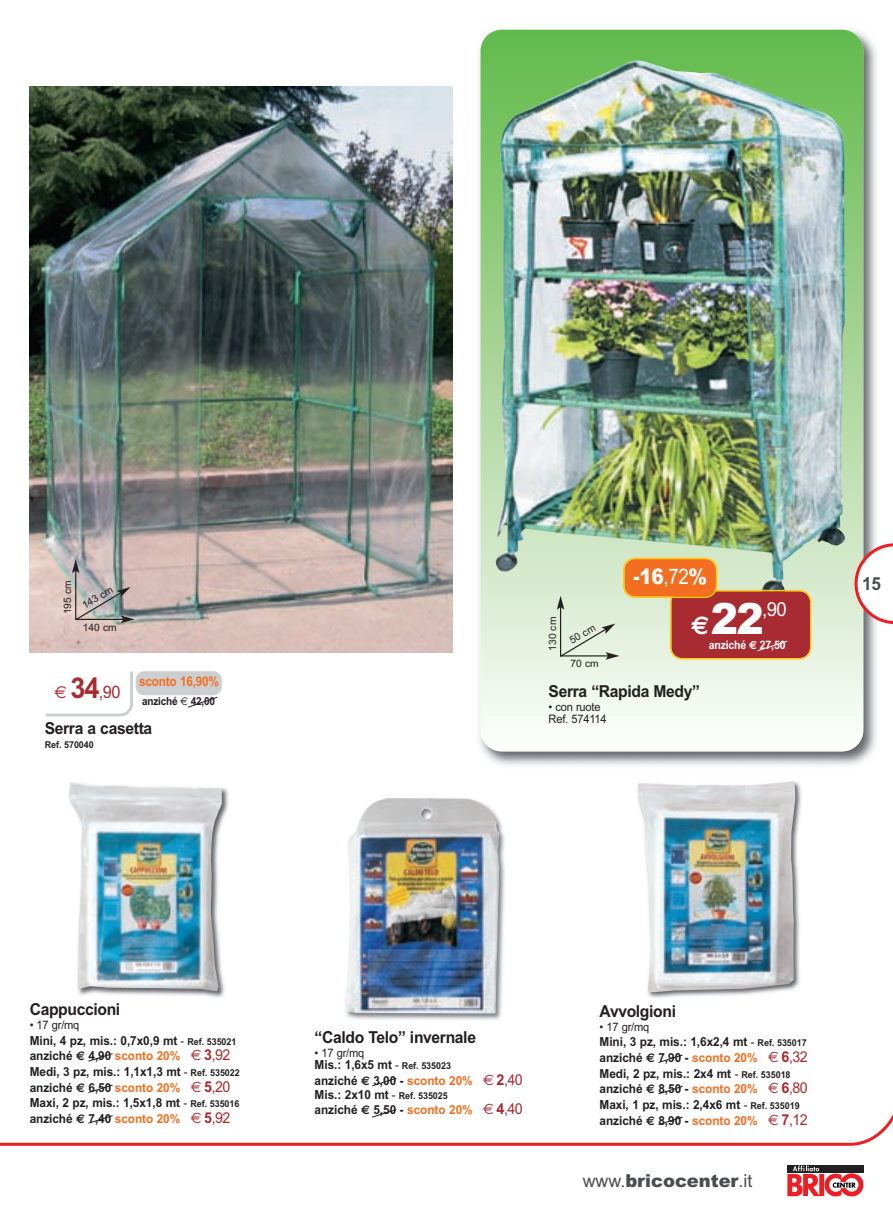
<style>
.page{position:relative;width:893px;height:1212px;background:#fff}
.page>*{position:absolute;margin:0;border:0;box-sizing:border-box;transform-origin:0 0}
.t1{font:900 21.45px "Arial";color:#fff;scale:.87 1}
.t2{font:19.5px "Arial";color:#fff;scale:.95 1}
.t3{font:700 18px "Arial";color:#4b4c4d;scale:.95 1}
.t4{font:900 17.85px "Arial";color:#4b4c4d}
.t5{font:17.25px "Arial";color:#a72b30;scale:.95 1}
.t6{font:700 16.5px "Arial";letter-spacing:-.02em;color:#231f20;scale:.95 1}
.t7{font:700 13.5px "Arial";letter-spacing:-.015em;color:#f36e21;scale:.87 1}
.t8{font:700 12.45px/15.6px "Arial";letter-spacing:-.005em;color:#231f20;scale:.95 1}
.t9{font:11.7px/12px "Arial";letter-spacing:-.015em;color:#231f20;scale:.95 1}
.t10{font:11.7px "Arial Bold MT OTF";letter-spacing:-.015em;color:#fff;scale:.9 1}
.t11{font:700 11.1px "Arial";letter-spacing:-.015em;color:#231f20;scale:.9 1}
.t12{font:10.2px "Arial";color:#231f20}
.t13{font:700 9.45px "Arial";letter-spacing:-.005em;color:#231f20;scale:.95 1}
.s1{font-weight:400}
.s2{font-family:"Euro Sans";font-weight:700;font-size:25.5px}
.s3{font-weight:900;font-size:43.05px}
.s4{font-family:"Euro Sans";font-weight:700}
.s5{font-family:"Euro Sans";font-weight:400}
.s6{font-family:"Euro Sans"}
.s7{font-weight:700;font-size:28.65px}
.s8{font-weight:400;font-size:11.7px}
.s9{font-size:9.45px}
.s10{color:#f36e21}
.s11{font-family:"Euro Sans";font-weight:400;font-size:15px;color:#a72b30}
.s12{font-size:15px;color:#a72b30}
.s13{font-weight:400;font-size:15px;color:#a72b30}
</style>
<div class="page">
<img style="left:0;top:29px;width:893px;height:1168px">
<p class="t12" style="left:62px;top:614px;width:35px;rotate:-90deg">195 cm</p>
<p class="t12" style="left:80px;top:601px;width:35px;rotate:-30deg">143 cm</p>
<p class="t12" style="left:83px;top:621px;width:35px">140 cm</p>
<p class="t12" style="left:546px;top:651px;width:35px;rotate:-90deg">130 cm</p>
<p class="t12" style="left:567px;top:636px;width:30px;rotate:-30deg">50 cm</p>
<p class="t12" style="left:570px;top:657px;width:30px">70 cm</p>
<h1 class="t1" style="left:633px;top:564px;width:86px">-16<span class="s1">,72</span>%</h1>
<h2 class="t2" style="left:691px;top:598px;width:102px"><span class="s2">€</span><span class="s3">22</span>,90</h2>
<p class="t10" style="left:709px;top:638px;width:87px">anziché <span class="s4">€</span> 27,50</p>
<p class="t7" style="left:139px;top:673px;width:93px">sconto 16,90%</p>
<p class="t11" style="left:142px;top:694px;width:83px">anziché <span class="s5">€</span> 42,00</p>
<h3 class="t5" style="left:54px;top:682px;width:71px"><span class="s6">€</span> <span class="s7">34</span>,90</h3>
<h3 class="t6" style="left:548px;top:681px;width:161px">Serra “Rapida Medy”</h3>
<p class="t9" style="left:548px;top:701px;width:63px">• con ruote<br>Ref. 574114</p>
<h3 class="t6" style="left:45px;top:718px;width:115px">Serra a casetta</h3>
<p class="t13" style="left:45px;top:739px;width:53px">Ref. 570040</p>
<h3 class="t3" style="left:862px;top:573px;width:22px">15</h3>
<h3 class="t6" style="left:30px;top:999px;width:97px">Cappuccioni</h3>
<p class="t9" style="left:30px;top:1019px;width:54px">• 17 gr/mq</p>
<p class="t8" style="left:30px;top:1032px;width:223px">Mini, 4 pz, mis.: 0,7x0,9 mt <span class="s8">-</span> <span class="s9">Ref. 535021 </span>anziché <span class="s6">€</span> 4,90 <span class="s10">sconto 20%</span> <span class="s11">€</span> <span class="s12">3</span><span class="s13">,92<br></span>Medi, 3 pz, mis.: 1,1x1,3 mt <span class="s8">-</span> <span class="s9">Ref. 535022 </span>anziché <span class="s6">€</span> 6,50 <span class="s10">sconto 20%</span> <span class="s11">€</span> <span class="s12">5</span><span class="s13">,20<br></span>Maxi, 2 pz, mis.: 1,5x1,8 mt <span class="s8">-</span> <span class="s9">Ref. 535016 </span>anziché <span class="s6">€</span> 7,40 <span class="s10">sconto 20%</span> <span class="s11">€</span> <span class="s12">5</span><span class="s13">,92</span></p>
<h3 class="t6" style="left:315px;top:1028px;width:171px">“Caldo Telo” invernale</h3>
<p class="t9" style="left:315px;top:1047px;width:54px">• 17 gr/mq</p>
<p class="t8" style="left:315px;top:1057px;width:221px">Mis.: 1,6x5 mt <span class="s8">-</span> <span class="s9">Ref. 535023<br></span>anziché <span class="s6">€</span> 3,00 - <span class="s10">sconto 20%</span> <span class="s11">€</span> <span class="s12">2</span><span class="s13">,40</span></p>
<p class="t8" style="left:315px;top:1086px;width:221px">Mis.: 2x10 mt <span class="s8">-</span> <span class="s9">Ref. 535025<br></span>anziché <span class="s6">€</span> 5,50 - <span class="s10">sconto 20%</span> <span class="s11">€</span> <span class="s12">4</span><span class="s13">,40</span></p>
<h3 class="t6" style="left:599px;top:1001px;width:82px">Avvolgioni</h3>
<p class="t9" style="left:599px;top:1020px;width:54px">• 17 gr/mq</p>
<p class="t8" style="left:599px;top:1034px;width:221px">Mini, 3 pz, mis.: 1,6x2,4 mt <span class="s8">-</span> <span class="s9">Ref. 535017 </span>anziché <span class="s6">€</span> 7,90 - <span class="s10">sconto 20%</span> <span class="s11">€</span> <span class="s12">6</span><span class="s13">,32<br></span>Medi, 2 pz, mis.: 2x4 mt <span class="s8">-</span> <span class="s9">Ref. 535018 </span>anziché <span class="s6">€</span> 8,50 - <span class="s10">sconto 20%</span> <span class="s11">€</span> <span class="s12">6</span><span class="s13">,80<br></span>Maxi, 1 pz, mis.: 2,4x6 mt <span class="s8">-</span> <span class="s9">Ref. 535019 </span>anziché <span class="s6">€</span> 8,90 - <span class="s10">sconto 20%</span> <span class="s11">€</span> <span class="s12">7</span><span class="s13">,12</span></p>
<h3 class="t4" style="left:583px;top:1170px;width:171px"><span class="s1">www.</span>bricocenter<span class="s1">.it</span></h3>
</div>
